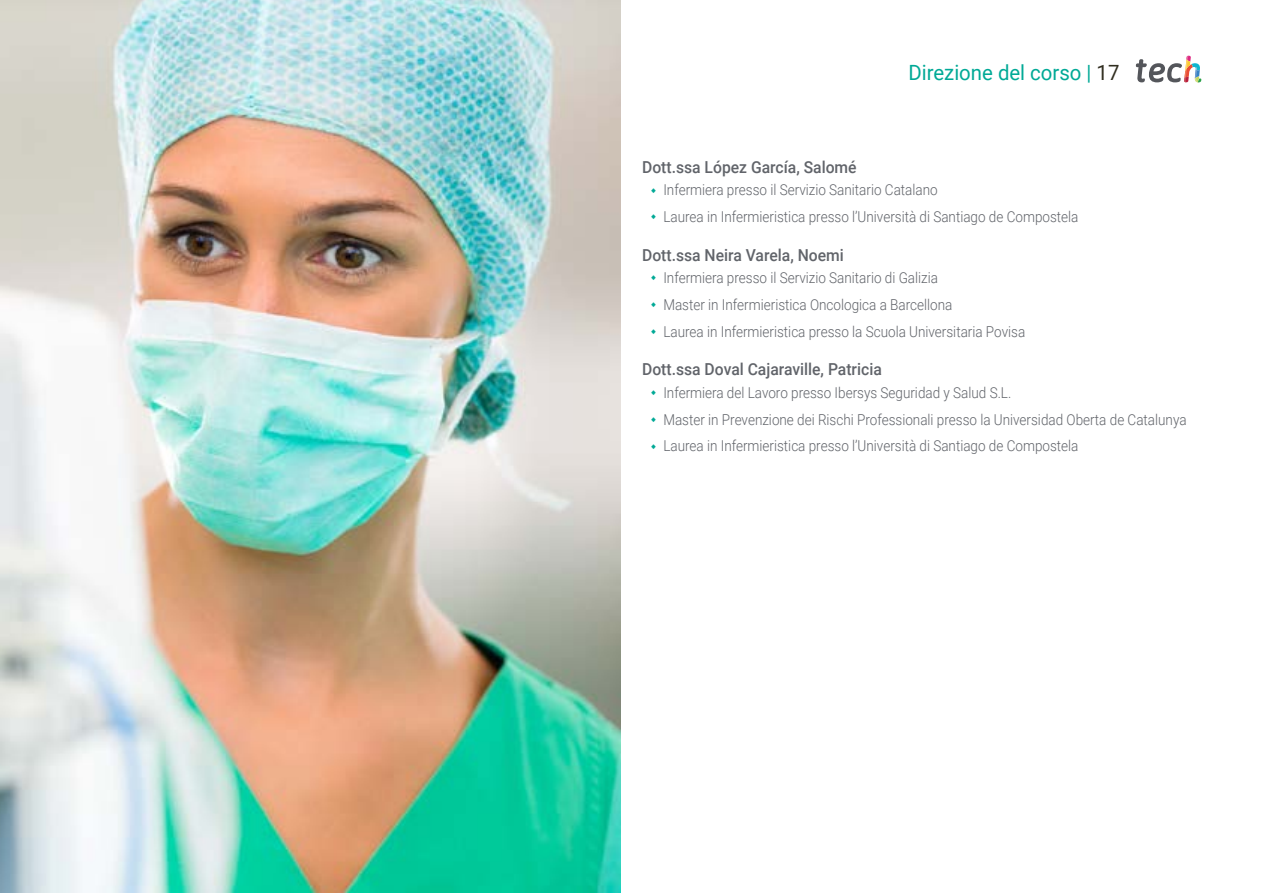
<style>
.page{position:relative;width:1263px;height:893px;background:#fff}
.page>*{position:absolute;margin:0;border:0;box-sizing:border-box;transform-origin:0 0}
.t1{font:21px "Roboto";color:#00a996}
.t2{font:500 16.5px "Roboto";color:#61646a;scale:.95 1}
.t3{font:300 15px/26.7px "Roboto";color:#61646a;scale:.9 1}
.s1{color:#312e20}
</style>
<div class="page">
<svg style="left:1136px;top:56px;width:65px;height:27px"></svg>
<img style="left:0;top:0;width:621px;height:893px">
<h1 class="t1" style="left:908px;top:57px;width:213px">Direzione del corso | <span class="s1">17</span></h1>
<p class="t2" style="left:642px;top:155px;width:227px">Dott.ssa López García, Salomé</p>
<p class="t3" style="left:663px;top:176px;width:463px">Infermiera presso il Servizio Sanitario Catalano<br>Laurea in Infermieristica presso l’Università di Santiago de Compostela</p>
<p class="t2" style="left:642px;top:243px;width:214px">Dott.ssa Neira Varela, Noemi</p>
<p class="t3" style="left:663px;top:264px;width:404px">Infermiera presso il Servizio Sanitario di Galizia<br>Master in Infermieristica Oncologica a Barcellona<br>Laurea in Infermieristica presso la Scuola Universitaria Povisa</p>
<p class="t2" style="left:642px;top:358px;width:254px">Dott.ssa Doval Cajaraville, Patricia</p>
<p class="t3" style="left:663px;top:379px;width:583px">Infermiera del Lavoro presso Ibersys Seguridad y Salud S.L.<br>Master in Prevenzione dei Rischi Professionali presso la Universidad Oberta de Catalunya<br>Laurea in Infermieristica presso l’Università di Santiago de Compostela</p>
</div>
